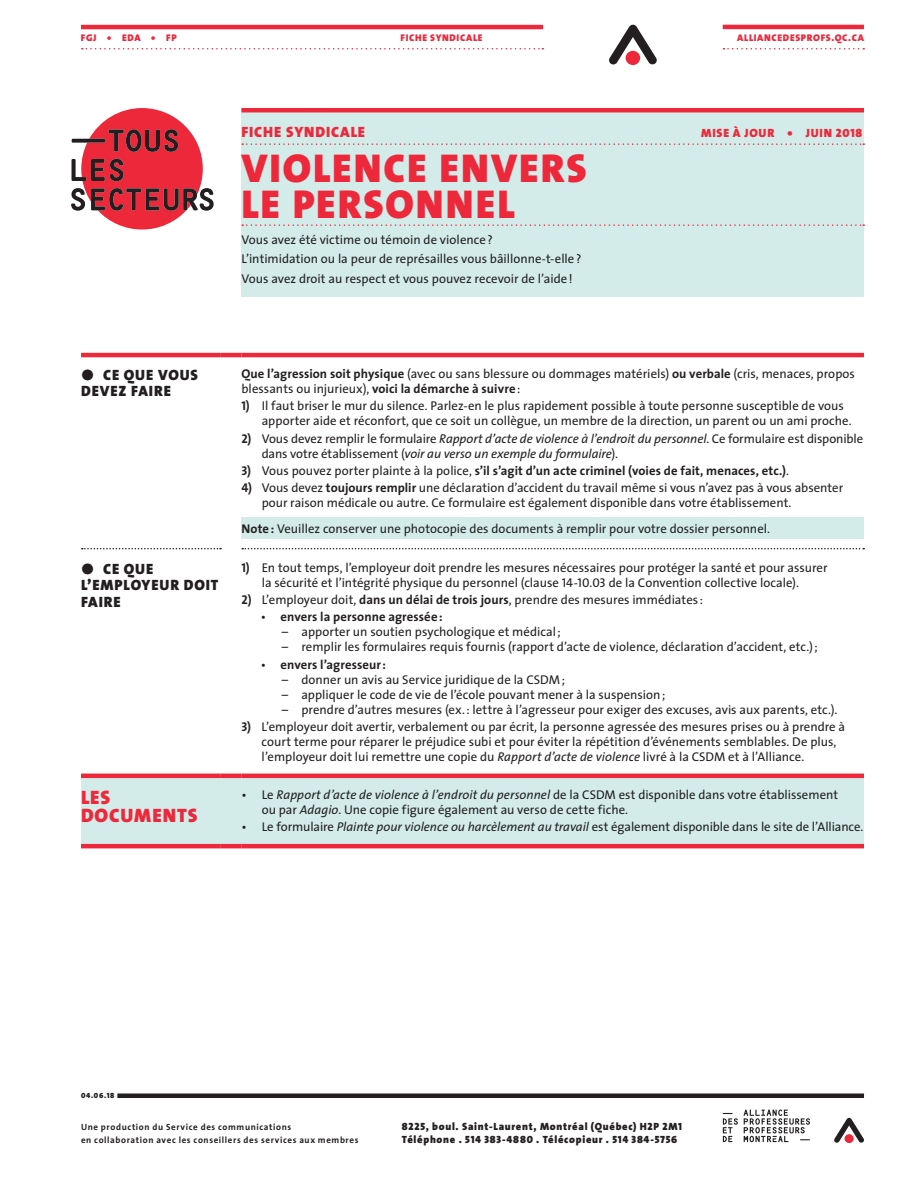
<style>
.page{position:relative;width:918px;height:1188px;background:#fff}
.page>*{position:absolute;margin:0;border:0;box-sizing:border-box;transform-origin:0 0}
.t1{font:40.5px/36px "The Sans Black Caps";letter-spacing:.05em;color:#ee283b}
.t2{font:19.5px/18px "The Sans Black Caps";letter-spacing:.045em;color:#ee283b}
.t3{font:15px/16.5px "The Sans Black Caps";letter-spacing:.06em;color:#231f20}
.t4{font:15px "The Sans Black Caps";letter-spacing:.06em;color:#ee283b}
.t5{font:12.75px/15px "The Sans";color:#231f20}
.t6{font:700 12.75px "The Sans";letter-spacing:.005em;color:#231f20}
.t7{font:12px "The Sans Black Caps";letter-spacing:.07em;color:#ee283b}
.t8{font:900 10.5px/13.5px "The Sans";letter-spacing:.07em;color:#231f20}
.t9{font:9.75px "The Sans Black Caps";letter-spacing:.07em;color:#ee283b}
.t10{font:700 9px/13.5px "The Sans";letter-spacing:.07em;color:#231f20}
.t11{font:7.5px "The Sans Black Caps";color:#231f20}
.s1{font-family:"The Sans Black Expert"}
.s2{font-weight:700}
.s3{font-family:"The Sans Bold Caps"}
.s4{font-style:italic}
.s5{font-family:"The Sans Bold Caps";font-weight:400}
.s6{font-weight:400}
.s7{font-family:"The Sans Caps"}
.s8{font-family:"The Sans Black Caps";font-weight:400}
</style>
<div class="page">
<div style="left:241px;top:108px;width:623px;height:188px;background:#d3ece9"></div>
<svg style="left:242px;top:143px;width:622px;height:2px"></svg>
<svg style="left:242px;top:224px;width:622px;height:2px"></svg>
<hr style="left:241px;top:108px;width:623px;height:4px;background:#ee283b">
<hr style="left:81px;top:25px;width:462px;height:4px;background:#ee283b">
<hr style="left:723px;top:25px;width:141px;height:4px;background:#ee283b">
<svg style="left:82px;top:48px;width:461px;height:2px"></svg>
<svg style="left:723px;top:48px;width:141px;height:2px"></svg>
<svg style="left:609px;top:25px;width:48px;height:40px"></svg>
<svg style="left:71px;top:108px;width:143px;height:122px"></svg>
<hr style="left:81px;top:353px;width:140px;height:4px;background:#ee283b">
<hr style="left:241px;top:353px;width:623px;height:4px;background:#ee283b">
<hr style="left:221px;top:353px;width:20px;height:4px;background:#ee283b">
<div style="left:241px;top:518px;width:623px;height:21px;background:#d3ece9"></div>
<div style="left:81px;top:778px;width:783px;height:66px;background:#d3ece9"></div>
<svg style="left:82px;top:548px;width:139px;height:1px"></svg>
<svg style="left:242px;top:548px;width:622px;height:1px"></svg>
<hr style="left:81px;top:774px;width:140px;height:4px;background:#ee283b">
<hr style="left:241px;top:774px;width:623px;height:4px;background:#ee283b">
<hr style="left:81px;top:844px;width:140px;height:4px;background:#ee283b">
<hr style="left:221px;top:844px;width:20px;height:4px;background:#ee283b">
<hr style="left:241px;top:844px;width:623px;height:4px;background:#ee283b">
<hr style="left:221px;top:774px;width:20px;height:4px;background:#ee283b">
<svg style="left:723px;top:1113px;width:15px;height:29px"></svg>
<svg style="left:744px;top:1110px;width:66px;height:32px"></svg>
<svg style="left:834px;top:1118px;width:30px;height:25px"></svg>
<hr style="left:117px;top:1094px;width:747px;height:4px;background:#231f20">
<p class="t9" style="left:81px;top:32px;width:97px">FGJ • EDA • FP</p>
<p class="t9" style="left:401px;top:32px;width:83px">FICHE SYNDICALE</p>
<p class="t9" style="left:737px;top:32px;width:128px">ALLIANCEDESPROFS.QC.CA</p>
<p class="t4" style="left:241px;top:122px;width:125px">FICHE SYNDICALE</p>
<p class="t7" style="left:701px;top:125px;width:163px">MISE À JOUR • JUIN 2018</p>
<h1 class="t1" style="left:241px;top:150px;width:347px">VIOLENCE ENVERS<br>LE PERSONNEL</h1>
<p class="t5" style="left:241px;top:230px;width:341px;line-height:19.5px">Vous avez été victime ou témoin de violence?<br>L’intimidation ou la peur de représailles vous bâillonne-t-elle?<br>Vous avez droit au respect et vous pouvez recevoir de l’aide!</p>
<p class="t3" style="left:81px;top:367px;width:118px"><span class="s1">ö</span> CE QUE VOUS<br>DEVEZ FAIRE</p>
<p class="t5" style="left:241px;top:366px;width:615px"><span class="s2">Que l’agression soit physique</span> (avec ou sans blessure ou dommages matériels) <span class="s2">ou verbale</span> (cris, menaces, propos blessants ou injurieux), <span class="s2">voici la démarche à suivre</span>:</p>
<p class="t5" style="left:262px;top:399px;width:591px;text-indent:-20px"><span class="s3">1)</span> Il faut briser le mur du silence. Parlez-en le plus rapidement possible à toute personne susceptible de vous apporter aide et réconfort, que ce soit un collègue, un membre de la direction, un parent ou un ami proche.</p>
<p class="t5" style="left:262px;top:431px;width:603px;text-indent:-20px"><span class="s3">2)</span> Vous devez remplir le formulaire <span class="s4">Rapport d’acte de violence à l’endroit du personnel</span>. Ce formulaire est disponible dans votre établissement (<span class="s4">voir au verso un exemple du formulaire</span>).</p>
<p class="t6" style="left:241px;top:462px;width:549px"><span class="s5">3)</span> <span class="s6">Vous pouvez porter plainte à la police,</span> s’il s’agit d’un acte criminel (voies de fait, menaces, etc.)<span class="s6">.</span></p>
<p class="t5" style="left:262px;top:480px;width:583px;text-indent:-20px"><span class="s3">4)</span> Vous devez <span class="s2">toujours remplir</span> une déclaration d’accident du travail même si vous n’avez pas à vous absenter pour raison médicale ou autre. Ce formulaire est également disponible dans votre établissement.</p>
<p class="t5" style="left:241px;top:522px;width:530px"><span class="s2">Note:</span> Veuillez conserver une photocopie des documents à remplir pour votre dossier personnel.</p>
<p class="t3" style="left:81px;top:560px;width:139px"><span class="s1">ö</span> CE QUE<br>L’EMPLOYEUR DOIT<br>FAIRE</p>
<p class="t5" style="left:262px;top:560px;width:567px;text-indent:-20px"><span class="s3">1)</span> En tout temps, l’employeur doit prendre les mesures nécessaires pour protéger la santé et pour assurer la sécurité et l’intégrité physique du personnel (clause <span class="s7">14</span>-<span class="s7">10</span>.<span class="s7">03</span> de la Convention collective locale).</p>
<p class="t5" style="left:241px;top:592px;width:463px"><span class="s3">2)</span> L’employeur doit, <span class="s2">dans un délai de trois jours</span>, prendre des mesures immédiates :</p>
<p class="t6" style="left:261px;top:609px;width:183px"><span class="s6">•</span> envers la personne agressée:</p>
<p class="t5" style="left:282px;top:625px;width:280px">– apporter un soutien psychologique et médical;</p>
<p class="t5" style="left:282px;top:640px;width:537px">– remplir les formulaires requis fournis (rapport d’acte de violence, déclaration d’accident, etc.);</p>
<p class="t6" style="left:261px;top:656px;width:127px"><span class="s6">•</span> envers l’agresseur:</p>
<p class="t5" style="left:282px;top:672px;width:285px">– donner un avis au Service juridique de la CSDM;</p>
<p class="t5" style="left:282px;top:687px;width:385px">– appliquer le code de vie de l’école pouvant mener à la suspension;</p>
<p class="t5" style="left:282px;top:702px;width:557px">– prendre d’autres mesures (ex.: lettre à l’agresseur pour exiger des excuses, avis aux parents, etc.).</p>
<p class="t5" style="left:262px;top:719px;width:585px;text-indent:-20px"><span class="s3">3)</span> L’employeur doit avertir, verbalement ou par écrit, la personne agressée des mesures prises ou à prendre à court terme pour réparer le préjudice subi et pour éviter la répétition d’événements semblables. De plus, l’employeur doit lui remettre une copie du <span class="s4">Rapport d’acte de violence</span> livré à la CSDM et à l’Alliance.</p>
<h2 class="t2" style="left:81px;top:789px;width:118px">LES<br>DOCUMENTS</h2>
<p class="t5" style="left:262px;top:787px;width:578px;text-indent:-20px">• Le <span class="s4">Rapport d’acte de violence à l’endroit du personnel</span> de la CSDM est disponible dans votre établissement ou par <span class="s4">Adagio</span>. Une copie figure également au verso de cette fiche.</p>
<p class="t5" style="left:241px;top:819px;width:624px">• Le formulaire <span class="s4">Plainte pour violence ou harcèlement au travail</span> est également disponible dans le site de l’Alliance.</p>
<p class="t11" style="left:81px;top:1091px;width:35px">04.06.18</p>
<p class="t10" style="left:81px;top:1120px;width:279px">Une production du Service des communications<br>en collaboration avec les conseillers des services aux membres</p>
<p class="t8" style="left:402px;top:1119px;width:282px"><span class="s8">8225</span>, boul. Saint-Laurent, Montréal (Québec) H<span class="s8">2</span>P <span class="s8">2</span>M<span class="s8">1<br></span>Téléphone . <span class="s8">514 383</span>-<span class="s8">4880</span> . Télécopieur . <span class="s8">514 384</span>-<span class="s8">5756</span></p>
</div>
